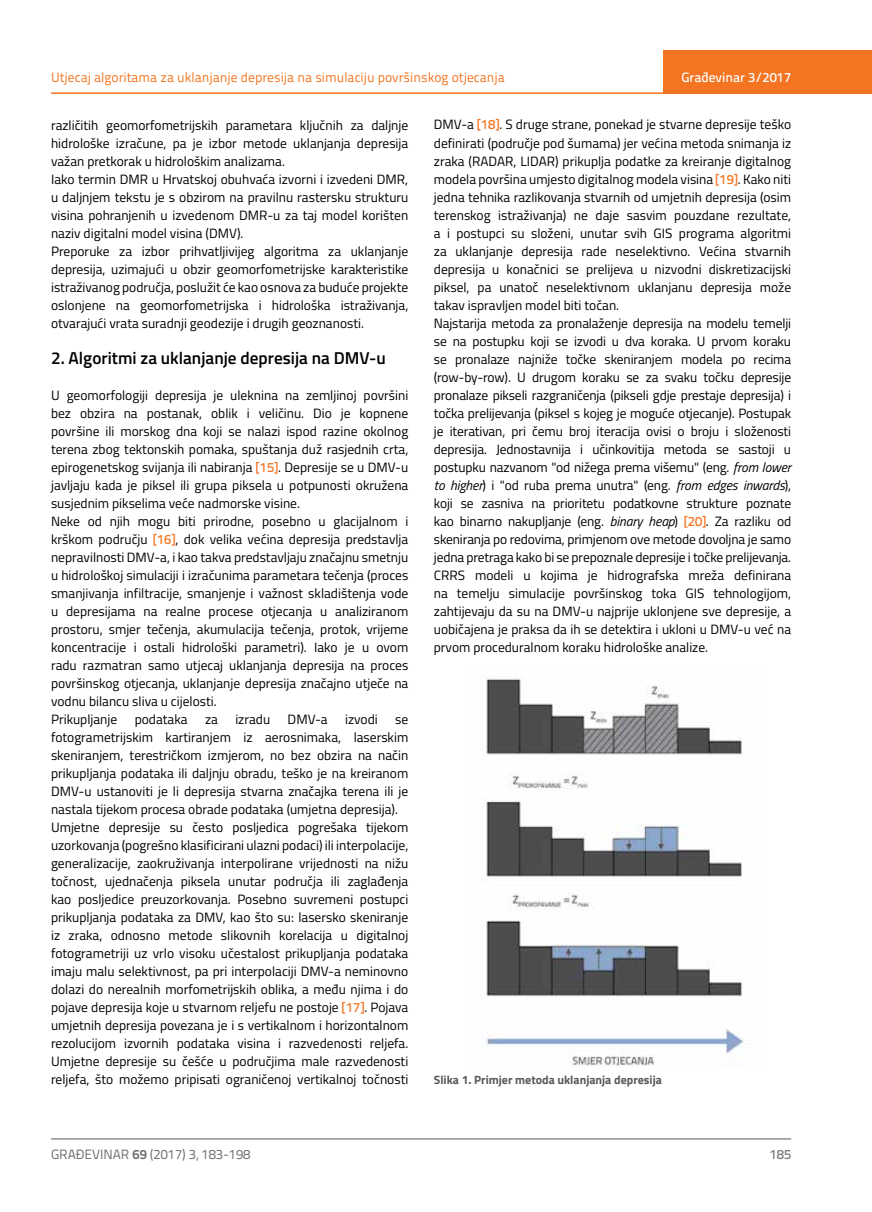
<style>
.page{position:relative;width:872px;height:1212px;background:#fff}
.page>*{position:absolute;margin:0;border:0;box-sizing:border-box;transform-origin:0 0}
.t1{font:600 17.25px "Titillium";color:#000}
.t2{font:13.5px/18px "Titillium";color:#000}
.t3{font:13.5px "Titillium Text 22 L";color:#f47421}
.t4{font:13.5px "Titillium Text 22 L";color:#6d6e71}
.t5{font:500 13.5px "Titillium Text 22 L";color:#fff}
.t6{font:500 13.5px "Titillium Text 22 L";color:#797a7d}
.t7{font:700 12px "Titillium";color:#58595b}
.s1{font-family:"Titillium Text 22 L";font-weight:500;color:#f47421}
.s2{font-style:italic}
.s3{font-weight:700}
</style>
<div class="page">
<hr style="left:51px;top:92px;width:821px;height:2px;background:#f47421">
<div style="left:663px;top:50px;width:209px;height:44px;background:#f47421"></div>
<hr style="left:51px;top:1139px;width:740px;height:1px;background:#58595b">
<img style="left:485px;top:677px;width:265px;height:389px">
<p class="t3" style="left:51px;top:68px;width:455px">Utjecaj algoritama za uklanjanje depresija na simulaciju površinskog otjecanja</p>
<p class="t2" style="left:51px;top:115px;width:359px">različitih geomorfometrijskih parametara ključnih za daljnje hidrološke izračune, pa je izbor metode uklanjanja depresija važan pretkorak u hidrološkim analizama.<br>Iako termin DMR u Hrvatskoj obuhvaća izvorni i izvedeni DMR, u daljnjem tekstu je s obzirom na pravilnu rastersku strukturu visina pohranjenih u izvedenom DMR-u za taj model korišten naziv digitalni model visina (DMV).<br>Preporuke za izbor prihvatljivijeg algoritma za uklanjanje depresija, uzimajući u obzir geomorfometrijske karakteristike istraživanog područja, poslužit će kao osnova za buduće projekte oslonjene na geomorfometrijska i hidrološka istraživanja, otvarajući vrata suradnji geodezije i drugih geoznanosti.</p>
<p class="t1" style="left:51px;top:345px;width:336px">2. Algoritmi za uklanjanje depresija na DMV-u</p>
<p class="t2" style="left:51px;top:385px;width:359px">U geomorfologiji depresija je uleknina na zemljinoj površini bez obzira na postanak, oblik i veličinu. Dio je kopnene površine ili morskog dna koji se nalazi ispod razine okolnog terena zbog tektonskih pomaka, spuštanja duž rasjednih crta, epirogenetskog svijanja ili nabiranja <span class="s1">[15]</span>. Depresije se u DMV-u javljaju kada je piksel ili grupa piksela u potpunosti okružena susjednim pikselima veće nadmorske visine.<br>Neke od njih mogu biti prirodne, posebno u glacijalnom i krškom području <span class="s1">[16]</span>, dok velika većina depresija predstavlja nepravilnosti DMV-a, i kao takva predstavljaju značajnu smetnju u hidrološkoj simulaciji i izračunima parametara tečenja (proces smanjivanja infiltracije, smanjenje i važnost skladištenja vode u depresijama na realne procese otjecanja u analiziranom prostoru, smjer tečenja, akumulacija tečenja, protok, vrijeme koncentracije i ostali hidrološki parametri). Iako je u ovom radu razmatran samo utjecaj uklanjanja depresija na proces površinskog otjecanja, uklanjanje depresija značajno utječe na vodnu bilancu sliva u cijelosti.<br>Prikupljanje</p>
<p class="t5" style="left:681px;top:67px;width:111px">Građevinar 3/2017</p>
<p class="t2" style="left:434px;top:115px;width:359px">DMV-a <span class="s1">[18]</span>. S druge strane, ponekad je stvarne depresije teško definirati (područje pod šumama) jer većina metoda snimanja iz zraka (RADAR, LIDAR) prikuplja podatke za kreiranje digitalnog modela površina umjesto digitalnog modela visina <span class="s1">[19]</span>. Kako niti jedna tehnika razlikovanja stvarnih od umjetnih depresija (osim terenskog istraživanja) ne daje sasvim pouzdane rezultate, a i postupci su složeni, unutar svih GIS programa algoritmi za uklanjanje depresija rade neselektivno. Većina stvarnih depresija u konačnici se prelijeva u nizvodni diskretizacijski piksel, pa unatoč neselektivnom uklanjanu depresija može takav ispravljen model biti točan.<br>Najstarija metoda za pronalaženje depresija na modelu temelji se na postupku koji se izvodi u dva koraka. U prvom koraku se pronalaze najniže točke skeniranjem modela po recima (row-by-row). U drugom koraku se za svaku točku depresije pronalaze pikseli razgraničenja (pikseli gdje prestaje depresija) i točka prelijevanja (piksel s kojeg je moguće otjecanje). Postupak je iterativan, pri čemu broj iteracija ovisi o broju i složenosti depresija. Jednostavnija i učinkovitija metoda se sastoji u postupku nazvanom "od nižega prema višemu" (eng. <span class="s2">from lower to higher</span>) i "od ruba prema unutra" (eng. <span class="s2">from edges inwards</span>), koji se zasniva na prioritetu podatkovne strukture poznate kao binarno nakupljanje (eng. <span class="s2">binary heap</span>) <span class="s1">[20]</span>. Za razliku od skeniranja po redovima, primjenom ove metode dovoljna je samo jedna pretraga kako bi se prepoznale depresije i točke prelijevanja.<br>CRRS modeli u kojima je hidrografska mreža definirana na temelju simulacije površinskog toka GIS tehnologijom, zahtijevaju da su na DMV-u najprije uklonjene sve depresije, a uobičajena je praksa da ih se detektira i ukloni u DMV-u već na prvom proceduralnom koraku hidrološke analize.</p>
<p class="t2" style="left:135px;top:710px;width:54px">podataka</p>
<p class="t2" style="left:205px;top:710px;width:14px">za</p>
<p class="t2" style="left:235px;top:710px;width:36px">izradu</p>
<p class="t2" style="left:288px;top:710px;width:42px">DMV-a</p>
<p class="t2" style="left:345px;top:710px;width:34px">izvodi</p>
<p class="t2" style="left:51px;top:710px;width:359px;text-indent:344px">se fotogrametrijskim kartiranjem iz aerosnimaka, laserskim skeniranjem, terestričkom izmjerom, no bez obzira na način prikupljanja podataka ili daljnju obradu, teško je na kreiranom DMV-u ustanoviti je li depresija stvarna značajka terena ili je nastala tijekom procesa obrade podataka (umjetna depresija).<br>Umjetne depresije su često posljedica pogrešaka tijekom uzorkovanja (pogrešno klasificirani ulazni podaci) ili interpolacije, generalizacije, zaokruživanja interpolirane vrijednosti na nižu točnost, ujednačenja piksela unutar područja ili zaglađenja kao posljedice preuzorkovanja. Posebno suvremeni postupci prikupljanja podataka za DMV, kao što su: lasersko skeniranje iz zraka, odnosno metode slikovnih korelacija u digitalnoj fotogrametriji uz vrlo visoku učestalost prikupljanja podataka imaju malu selektivnost, pa pri interpolaciji DMV-a neminovno dolazi do nerealnih morfometrijskih oblika, a među njima i do pojave depresija koje u stvarnom reljefu ne postoje <span class="s1">[17]</span>. Pojava umjetnih depresija povezana je i s vertikalnom i horizontalnom rezolucijom izvornih podataka visina i razvedenosti reljefa.<br>Umjetne depresije su češće u područjima male razvedenosti reljefa, što možemo pripisati ograničenoj vertikalnoj točnosti</p>
<p class="t7" style="left:434px;top:1071px;width:229px">Slika 1. Primjer metoda uklanjanja depresija</p>
<p class="t4" style="left:51px;top:1144px;width:201px">GRAĐEVINAR <span class="s3">69</span> (2017) 3, 183-198</p>
<p class="t6" style="left:769px;top:1144px;width:23px">185</p>
</div>
